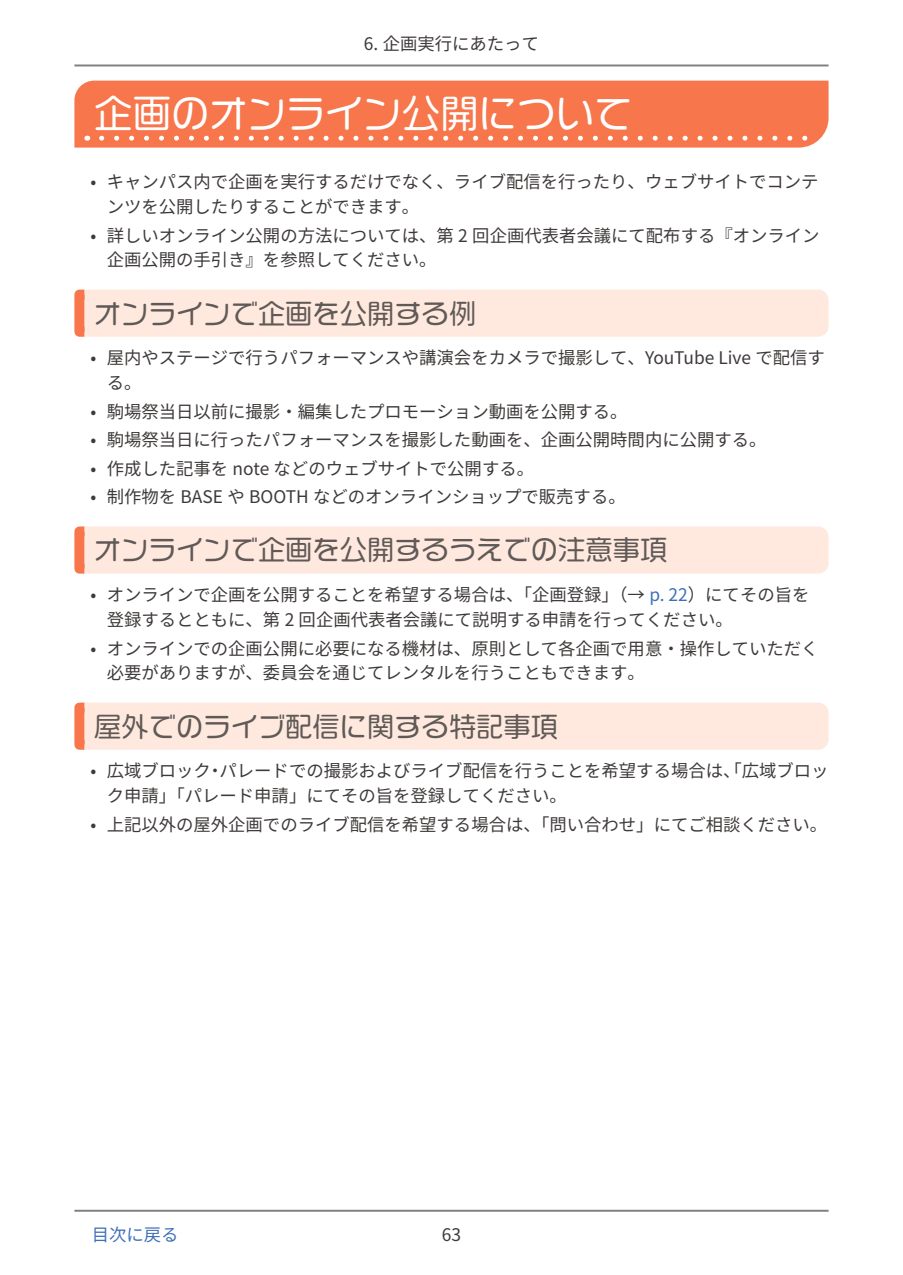
<style>
.page{position:relative;width:903px;height:1275px;background:#fff}
.page>*{position:absolute;margin:0;border:0;box-sizing:border-box;transform-origin:0 0}
.t1{font:38.5px "VDL Logo Maru Regular";color:#fff}
.t2{font:27.3px "VDL Logo Maru Regular";color:#5f5a58}
.t3{font:17.32px/24.8px "Source Han Sans JP";color:#3e3a39}
.t4{font:17.32px "Source Han Sans JP";color:#3e70b7}
.s1{color:#3e70b7}
</style>
<div class="page">
<hr style="left:74px;top:1210px;width:754px;height:2px;background:#000">
<hr style="left:74px;top:64px;width:754px;height:2px;background:#000">
<div style="left:74px;top:81px;width:754px;height:67px;background:#f7764b"></div>
<svg style="left:102px;top:136px;width:717px;height:5px"></svg>
<div style="left:74px;top:290px;width:754px;height:47px;background:#ffe9de;border-radius:10px"></div>
<div style="left:74px;top:290px;width:15px;height:47px;border:10px solid #f7764b"></div>
<div style="left:74px;top:526px;width:754px;height:48px;background:#ffe9de;border-radius:10px"></div>
<div style="left:74px;top:526px;width:15px;height:48px;border:10px solid #f7764b"></div>
<div style="left:74px;top:703px;width:754px;height:47px;background:#ffe9de;border-radius:10px"></div>
<div style="left:74px;top:703px;width:15px;height:47px;border:10px solid #f7764b"></div>
<p class="t3" style="left:364px;top:32px;width:177px">6. 企画実行にあたって</p>
<h1 class="t1" style="left:94px;top:87px;width:540px">企画のオンライン公開について</h1>
<p class="t3" style="left:107px;top:170px;width:713px;text-indent:-16px">• キャンパス内で企画を実行するだけでなく、ライブ配信を行ったり、ウェブサイトでコンテンツを公開したりすることができます。</p>
<p class="t3" style="left:107px;top:223px;width:714px;text-indent:-16px">• 詳しいオンライン公開の方法については、第 2 回企画代表者会議にて配布する『オンライン企画公開の手引き』を参照してください。</p>
<h2 class="t2" style="left:94px;top:295px;width:383px">オンラインで企画を公開する例</h2>
<p class="t3" style="left:107px;top:346px;width:720px;text-indent:-16px">• 屋内やステージで行うパフォーマンスや講演会をカメラで撮影して、YouTube Live で配信する。</p>
<p class="t3" style="left:91px;top:399px;width:538px">• 駒場祭当日以前に撮影・編集したプロモーション動画を公開する。</p>
<p class="t3" style="left:91px;top:428px;width:677px">• 駒場祭当日に行ったパフォーマンスを撮影した動画を、企画公開時間内に公開する。</p>
<p class="t3" style="left:91px;top:456px;width:445px">• 作成した記事を note などのウェブサイトで公開する。</p>
<p class="t3" style="left:91px;top:485px;width:537px">• 制作物を BASE や BOOTH などのオンラインショップで販売する。</p>
<h2 class="t2" style="left:94px;top:532px;width:574px">オンラインで企画を公開するうえでの注意事項</h2>
<p class="t3" style="left:107px;top:583px;width:704px;text-indent:-16px">• オンラインで企画を公開することを希望する場合は、「企画登録」（→ <span class="s1">p. 22</span>）にてその旨を登録するとともに、第 2 回企画代表者会議にて説明する申請を行ってください。</p>
<p class="t3" style="left:107px;top:636px;width:713px;text-indent:-16px">• オンラインでの企画公開に必要になる機材は、原則として各企画で用意・操作していただく必要がありますが、委員会を通じてレンタルを行うこともできます。</p>
<h2 class="t2" style="left:94px;top:708px;width:465px">屋外でのライブ配信に関する特記事項</h2>
<p class="t3" style="left:107px;top:759px;width:723px;text-indent:-16px">• 広域ブロック・パレードでの撮影およびライブ配信を行うことを希望する場合は、「広域ブロック申請」「パレード申請」にてその旨を登録してください。</p>
<p class="t3" style="left:91px;top:812px;width:738px">• 上記以外の屋外企画でのライブ配信を希望する場合は、「問い合わせ」にてご相談ください。</p>
<p class="t4" style="left:92px;top:1225px;width:88px">目次に戻る</p>
<p class="t3" style="left:442px;top:1223px;width:21px">63</p>
</div>
